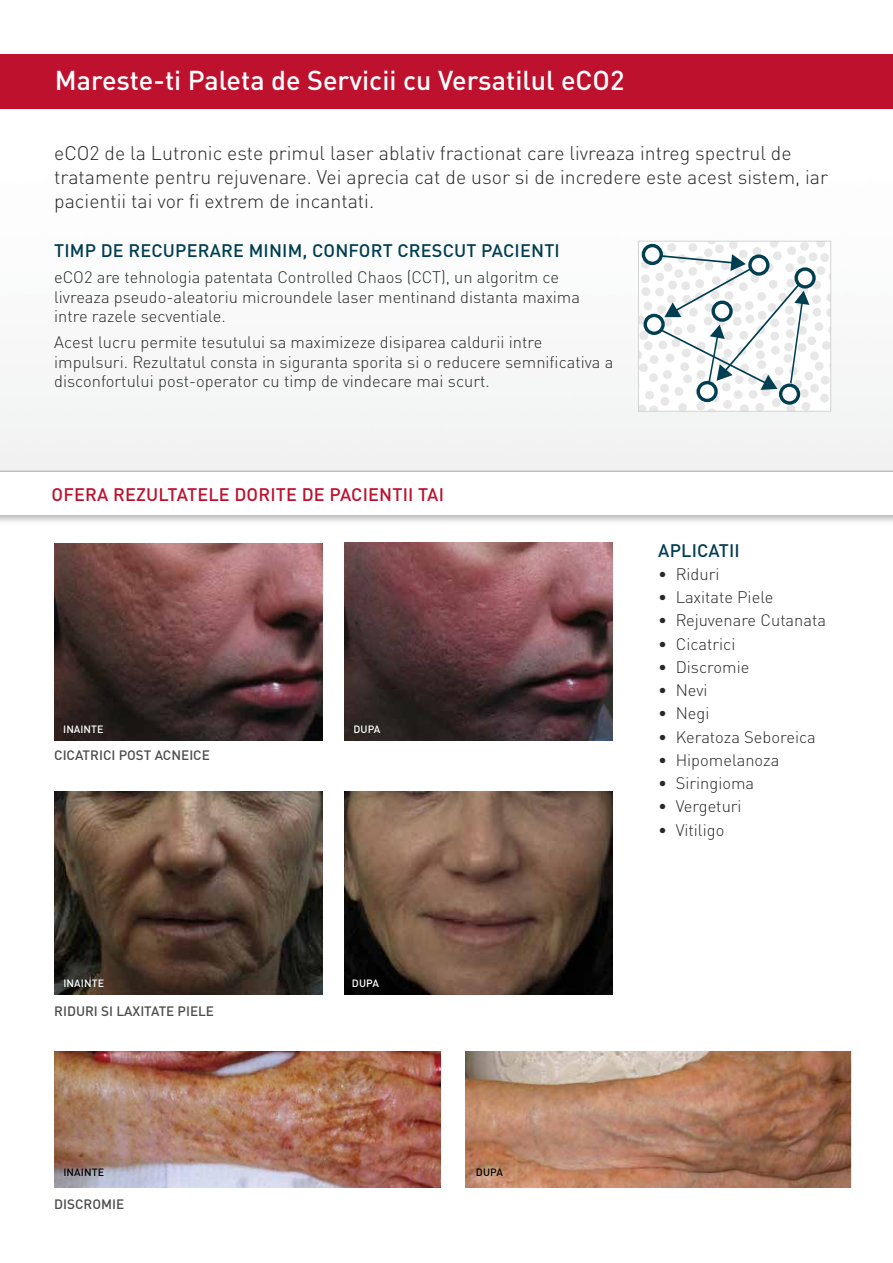
<style>
.page{position:relative;width:893px;height:1263px;background:#fff}
.page>*{position:absolute;margin:0;border:0;box-sizing:border-box;transform-origin:0 0}
.t1{font:500 27px "DIN Pro";color:#fff}
.t2{font:300 19.5px/24px "DIN Pro";color:#292829}
.t3{font:500 18px "DIN Pro";letter-spacing:.01em;color:#003e52}
.t4{font:500 18px "DIN Pro";letter-spacing:.01em;color:#be112d}
.t5{font:300 16.5px/19.5px "DIN Pro";color:#292829}
.t6{font:500 13.5px "DIN Pro";color:#4d4d4f}
.t7{font:500 10.5px "DIN Pro";letter-spacing:.01em;color:#fff}
.t8{font:500 10.5px "DIN Pro";letter-spacing:.01em;color:#000}
</style>
<div class="page">
<img style="left:0;top:108px;width:893px;height:360px">
<div style="left:0;top:54px;width:893px;height:54px;background:#be112d"></div>
<div style="left:638px;top:241px;width:193px;height:170px;background:#fff"></div>
<div style="left:704px;top:248px;width:9px;height:9px;background:#e7e7e7;border-radius:50%"></div>
<div style="left:667px;top:243px;width:9px;height:9px;background:#e7e7e7;border-radius:50%"></div>
<div style="left:658px;top:251px;width:8px;height:9px;background:#e7e7e7;border-radius:50%"></div>
<div style="left:641px;top:260px;width:9px;height:9px;background:#e7e7e7;border-radius:50%"></div>
<div style="left:655px;top:273px;width:9px;height:8px;background:#f5f5f5;border-radius:50%"></div>
<div style="left:641px;top:274px;width:9px;height:9px;background:#e7e7e7;border-radius:50%"></div>
<div style="left:641px;top:287px;width:9px;height:9px;background:#e7e7e7;border-radius:50%"></div>
<div style="left:655px;top:288px;width:9px;height:8px;background:#f0f0f0;border-radius:50%"></div>
<div style="left:688px;top:243px;width:9px;height:9px;background:#e7e7e7;border-radius:50%"></div>
<div style="left:644px;top:302px;width:8px;height:8px;background:#e7e7e7;border-radius:50%"></div>
<svg style="left:640px;top:316px;width:5px;height:9px"></svg>
<div style="left:729px;top:241px;width:9px;height:8px;background:#e7e7e7;border-radius:50%"></div>
<div style="left:715px;top:244px;width:9px;height:9px;background:#e7e7e7;border-radius:50%"></div>
<div style="left:739px;top:250px;width:9px;height:9px;background:#e7e7e7;border-radius:50%"></div>
<div style="left:753px;top:247px;width:8px;height:9px;background:#e7e7e7;border-radius:50%"></div>
<svg style="left:770px;top:243px;width:8px;height:5px"></svg>
<svg style="left:816px;top:243px;width:9px;height:4px"></svg>
<div style="left:800px;top:242px;width:9px;height:9px;background:#e7e7e7;border-radius:50%"></div>
<div style="left:787px;top:246px;width:9px;height:9px;background:#e7e7e7;border-radius:50%"></div>
<div style="left:773px;top:251px;width:9px;height:9px;background:#e7e7e7;border-radius:50%"></div>
<div style="left:639px;top:331px;width:9px;height:9px;background:#e7e7e7;border-radius:50%"></div>
<div style="left:809px;top:252px;width:8px;height:9px;background:#e7e7e7;border-radius:50%"></div>
<div style="left:820px;top:253px;width:9px;height:9px;background:#e7e7e7;border-radius:50%"></div>
<div style="left:816px;top:266px;width:9px;height:9px;background:#e7e7e7;border-radius:50%"></div>
<div style="left:812px;top:281px;width:9px;height:8px;background:#e7e7e7;border-radius:50%"></div>
<svg style="left:826px;top:294px;width:3px;height:7px"></svg>
<div style="left:812px;top:295px;width:9px;height:9px;background:#e7e7e7;border-radius:50%"></div>
<div style="left:812px;top:308px;width:9px;height:9px;background:#e7e7e7;border-radius:50%"></div>
<svg style="left:826px;top:309px;width:3px;height:7px"></svg>
<div style="left:815px;top:322px;width:8px;height:9px;background:#e7e7e7;border-radius:50%"></div>
<div style="left:822px;top:341px;width:9px;height:9px;background:#e7e7e7;border-radius:50%"></div>
<div style="left:807px;top:336px;width:9px;height:9px;background:#e7e7e7;border-radius:50%"></div>
<div style="left:810px;top:351px;width:9px;height:9px;background:#e7e7e7;border-radius:50%"></div>
<div style="left:639px;top:363px;width:9px;height:9px;background:#e7e7e7;border-radius:50%"></div>
<svg style="left:640px;top:352px;width:2px;height:7px"></svg>
<div style="left:644px;top:341px;width:8px;height:9px;background:#e7e7e7;border-radius:50%"></div>
<div style="left:650px;top:355px;width:8px;height:9px;background:#e7e7e7;border-radius:50%"></div>
<div style="left:649px;top:373px;width:9px;height:9px;background:#e7e7e7;border-radius:50%"></div>
<div style="left:660px;top:397px;width:9px;height:9px;background:#e7e7e7;border-radius:50%"></div>
<div style="left:645px;top:391px;width:9px;height:9px;background:#e7e7e7;border-radius:50%"></div>
<svg style="left:640px;top:405px;width:18px;height:4px"></svg>
<div style="left:678px;top:403px;width:9px;height:8px;background:#e7e7e7;border-radius:50%"></div>
<div style="left:696px;top:402px;width:9px;height:8px;background:#e7e7e7;border-radius:50%"></div>
<div style="left:695px;top:387px;width:9px;height:9px;background:#f9f9f9;border-radius:50%"></div>
<div style="left:674px;top:387px;width:9px;height:9px;background:#e7e7e7;border-radius:50%"></div>
<div style="left:734px;top:390px;width:8px;height:9px;background:#e7e7e7;border-radius:50%"></div>
<div style="left:749px;top:390px;width:8px;height:9px;background:#e7e7e7;border-radius:50%"></div>
<div style="left:762px;top:388px;width:8px;height:8px;background:#e7e7e7;border-radius:50%"></div>
<div style="left:772px;top:398px;width:9px;height:9px;background:#e7e7e7;border-radius:50%"></div>
<div style="left:755px;top:403px;width:9px;height:8px;background:#e7e7e7;border-radius:50%"></div>
<svg style="left:740px;top:404px;width:9px;height:5px"></svg>
<div style="left:723px;top:400px;width:9px;height:9px;background:#e7e7e7;border-radius:50%"></div>
<svg style="left:711px;top:393px;width:8px;height:9px"></svg>
<svg style="left:786px;top:405px;width:9px;height:4px"></svg>
<div style="left:802px;top:402px;width:8px;height:9px;background:#e7e7e7;border-radius:50%"></div>
<div style="left:800px;top:389px;width:9px;height:9px;background:#e7e7e7;border-radius:50%"></div>
<div style="left:810px;top:384px;width:9px;height:9px;background:#e7e7e7;border-radius:50%"></div>
<div style="left:804px;top:372px;width:9px;height:8px;background:#e7e7e7;border-radius:50%"></div>
<div style="left:815px;top:362px;width:9px;height:9px;background:#e7e7e7;border-radius:50%"></div>
<div style="left:821px;top:376px;width:8px;height:9px;background:#e7e7e7;border-radius:50%"></div>
<div style="left:820px;top:394px;width:9px;height:9px;background:#e7e7e7;border-radius:50%"></div>
<svg style="left:645px;top:315px;width:18px;height:18px"></svg>
<div style="left:643px;top:314px;width:22px;height:21px;border:3px solid #003e52;border-radius:50%"></div>
<div style="left:643px;top:246px;width:18px;height:17px;background:#fff;border-radius:50%"></div>
<div style="left:642px;top:244px;width:21px;height:21px;border:3px solid #003e52;border-radius:50%"></div>
<svg style="left:796px;top:268px;width:18px;height:18px"></svg>
<div style="left:794px;top:267px;width:22px;height:22px;border:3px solid #003e52;border-radius:50%"></div>
<svg style="left:781px;top:385px;width:17px;height:18px"></svg>
<div style="left:779px;top:383px;width:21px;height:22px;border:3px solid #003e52;border-radius:50%"></div>
<svg style="left:656px;top:254px;width:153px;height:139px"></svg>
<svg style="left:698px;top:383px;width:18px;height:17px"></svg>
<div style="left:696px;top:381px;width:22px;height:21px;border:3px solid #003e52;border-radius:50%"></div>
<div style="left:638px;top:241px;width:193px;height:170px;border:1px solid #d1d3d4"></div>
<img style="left:54px;top:543px;width:268px;height:197px">
<img style="left:54px;top:1052px;width:387px;height:135px">
<img style="left:54px;top:791px;width:268px;height:204px">
<img style="left:344px;top:543px;width:269px;height:197px">
<img style="left:465px;top:1052px;width:386px;height:135px">
<img style="left:344px;top:791px;width:268px;height:204px">
<div style="left:0;top:468px;width:893px;height:58px;background:#000;opacity:.3"></div>
<div style="left:0;top:471px;width:893px;height:43px;background:#fff"></div>
<hr style="left:0;top:471px;width:893px;height:1px;background:#a7a9ac">
<h1 class="t1" style="left:55px;top:62px;width:571px">Mareste-ti Paleta de Servicii cu Versatilul eCO2</h1>
<p class="t2" style="left:54px;top:139px;width:775px">eCO2 de la Lutronic este primul laser ablativ fractionat care livreaza intreg spectrul de tratamente pentru rejuvenare. Vei aprecia cat de usor si de incredere este acest sistem, iar pacientii tai vor fi extrem de incantati.</p>
<p class="t3" style="left:54px;top:238px;width:507px">TIMP DE RECUPERARE MINIM, CONFORT CRESCUT PACIENTI</p>
<p class="t5" style="left:54px;top:266px;width:527px">eCO2 are tehnologia patentata Controlled Chaos (CCT), un algoritm ce livreaza pseudo-aleatoriu microundele laser mentinand distanta maxima intre razele secventiale.</p>
<p class="t5" style="left:54px;top:331px;width:561px">Acest lucru permite tesutului sa maximizeze disiparea caldurii intre impulsuri. Rezultatul consta in siguranta sporita si o reducere semnificativa a disconfortului post-operator cu timp de vindecare mai scurt.</p>
<p class="t4" style="left:52px;top:482px;width:394px">OFERA REZULTATELE DORITE DE PACIENTII TAI</p>
<p class="t7" style="left:63px;top:722px;width:42px">INAINTE</p>
<p class="t6" style="left:54px;top:746px;width:157px">CICATRICI POST ACNEICE</p>
<p class="t7" style="left:63px;top:976px;width:42px">INAINTE</p>
<p class="t6" style="left:54px;top:1002px;width:161px">RIDURI SI LAXITATE PIELE</p>
<p class="t8" style="left:63px;top:1165px;width:42px">INAINTE</p>
<p class="t6" style="left:54px;top:1195px;width:72px">DISCROMIE</p>
<p class="t7" style="left:353px;top:722px;width:29px">DUPA</p>
<p class="t7" style="left:352px;top:976px;width:29px">DUPA</p>
<p class="t8" style="left:476px;top:1165px;width:29px">DUPA</p>
<p class="t3" style="left:658px;top:538px;width:83px">APLICATII</p>
<p class="t5" style="left:658px;top:563px;width:63px">• Riduri</p>
<p class="t5" style="left:658px;top:586px;width:117px">• Laxitate Piele</p>
<p class="t5" style="left:658px;top:609px;width:169px">• Rejuvenare Cutanata</p>
<p class="t5" style="left:658px;top:632px;width:79px">• Cicatrici</p>
<p class="t5" style="left:658px;top:656px;width:93px">• Discromie</p>
<p class="t5" style="left:658px;top:679px;width:51px">• Nevi</p>
<p class="t5" style="left:658px;top:702px;width:53px">• Negi</p>
<p class="t5" style="left:658px;top:725px;width:159px">• Keratoza Seboreica</p>
<p class="t5" style="left:658px;top:749px;width:123px">• Hipomelanoza</p>
<p class="t5" style="left:658px;top:772px;width:97px">• Siringioma</p>
<p class="t5" style="left:658px;top:795px;width:85px">• Vergeturi</p>
<p class="t5" style="left:658px;top:818px;width:68px">• Vitiligo</p>
</div>
